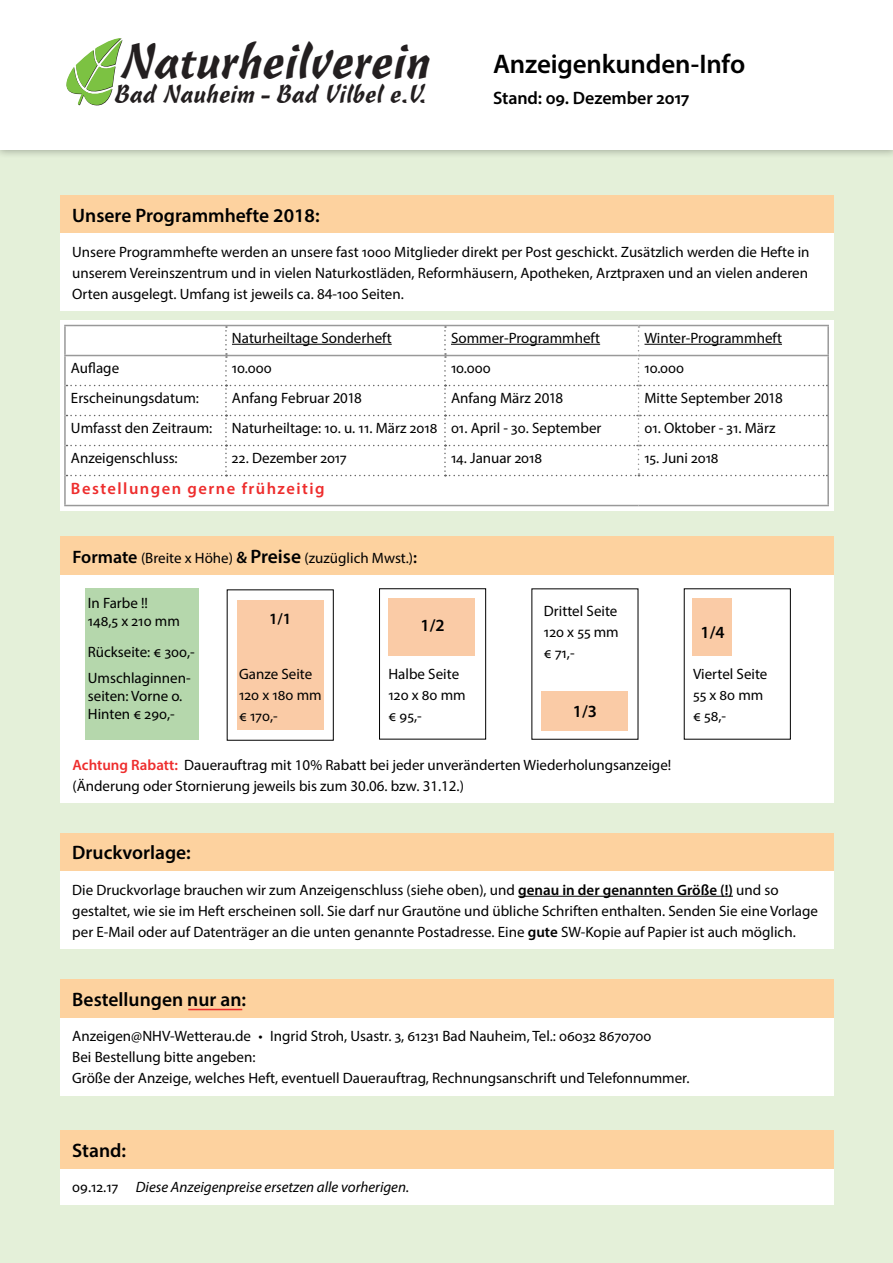
<style>
.page{position:relative;width:893px;height:1263px;background:#fff}
.page>*{position:absolute;margin:0;border:0;box-sizing:border-box;transform-origin:0 0}
.t1{font:49.2px "Freehand 471 BT";color:#231f20}
.Form_Text{font:600 27px "Myriad Pro";letter-spacing:-.005em;color:#000}
.t2{font:25.2px "Freehand 471 BT";letter-spacing:.005em;color:#231f20}
.t3{font:600 19.5px "Myriad Pro";color:#000}
.Form_Text-2{font:600 18px "Myriad Pro";letter-spacing:-.005em;color:#000}
.t4{font:600 17.1px "Myriad Pro";color:#000}
.t5{font:600 16.5px "Myriad Pro";letter-spacing:.09em;color:#ee2d2d}
.t6{font:600 15.75px "Myriad Pro";color:#000}
.Form_Text-3{font:15px/21px "Myriad Pro";color:#000}
.t7{font:italic 15px "Myriad Pro";color:#000}
.s1{font-weight:600;font-size:18px}
.s2{font-weight:600;font-size:16.5px}
.s3{font-weight:600;font-size:19.5px}
.s4{font-weight:600;color:#ee2d2d}
.s5{font-weight:600}
.s6{font-style:normal}
</style>
<div class="page">
<div style="left:0;top:1px;width:893px;height:1262px;background:#e4f0d9"></div>
<div style="left:0;top:0;width:893px;height:158px;background:#000;opacity:.3"></div>
<div style="left:0;top:0;width:893px;height:149px;background:#fff"></div>
<svg style="left:66px;top:38px;width:57px;height:68px"></svg>
<svg style="left:60px;top:320px;width:773px;height:191px;fill:#fff"></svg>
<div style="left:66px;top:476px;width:761px;height:29px;background:#fff"></div>
<hr style="left:64px;top:325px;width:162px;height:1px;background:#999">
<hr style="left:64px;top:326px;width:2px;height:29px;background:#999">
<hr style="left:226px;top:325px;width:219px;height:1px;background:#999">
<hr style="left:445px;top:325px;width:193px;height:1px;background:#999">
<hr style="left:638px;top:325px;width:191px;height:1px;background:#999">
<hr style="left:827px;top:326px;width:2px;height:29px;background:#999">
<hr style="left:64px;top:356px;width:2px;height:29px;background:#999">
<hr style="left:827px;top:356px;width:2px;height:29px;background:#999">
<hr style="left:64px;top:385px;width:2px;height:30px;background:#999">
<hr style="left:827px;top:385px;width:2px;height:30px;background:#999">
<hr style="left:64px;top:415px;width:2px;height:30px;background:#999">
<hr style="left:827px;top:415px;width:2px;height:30px;background:#999">
<hr style="left:64px;top:445px;width:2px;height:30px;background:#999">
<hr style="left:827px;top:445px;width:2px;height:30px;background:#999">
<hr style="left:64px;top:475px;width:2px;height:30px;background:#999">
<hr style="left:827px;top:475px;width:2px;height:30px;background:#999">
<hr style="left:64px;top:505px;width:162px;height:1px;background:#999">
<hr style="left:226px;top:505px;width:219px;height:1px;background:#999">
<hr style="left:445px;top:505px;width:193px;height:1px;background:#999">
<hr style="left:638px;top:505px;width:191px;height:1px;background:#999">
<hr style="left:64px;top:355px;width:162px;height:1px;background:#999">
<hr style="left:639px;top:355px;width:190px;height:1px;background:#999">
<div style="left:66px;top:326px;width:762px;height:150px;background:#fff"></div>
<hr style="left:232px;top:344px;width:160px;height:1px;background:#000">
<hr style="left:451px;top:344px;width:149px;height:1px;background:#000">
<hr style="left:644px;top:344px;width:138px;height:1px;background:#000">
<div style="left:60px;top:195px;width:773px;height:39px;background:#fdd29f"></div>
<div style="left:60px;top:234px;width:773px;height:77px;background:#fff"></div>
<div style="left:60px;top:833px;width:773px;height:38px;background:#fdd29f"></div>
<div style="left:60px;top:871px;width:773px;height:78px;background:#fff"></div>
<hr style="left:518px;top:896px;width:215px;height:1px;background:#000">
<div style="left:60px;top:1130px;width:773px;height:39px;background:#fdd29f"></div>
<div style="left:60px;top:1169px;width:773px;height:35px;background:#fff"></div>
<div style="left:61px;top:537px;width:773px;height:38px;background:#fdd29f"></div>
<div style="left:61px;top:575px;width:773px;height:227px;background:#fff"></div>
<div style="left:227px;top:589px;width:107px;height:152px;border:1px solid #000"></div>
<div style="left:237px;top:600px;width:86px;height:130px;background:#facba6"></div>
<div style="left:85px;top:589px;width:114px;height:151px;background:#b5d7ac"></div>
<div style="left:379px;top:588px;width:107px;height:151px;border:1px solid #000"></div>
<div style="left:389px;top:598px;width:86px;height:58px;background:#facba6"></div>
<div style="left:541px;top:691px;width:86px;height:40px;background:#facba6"></div>
<div style="left:692px;top:598px;width:40px;height:58px;background:#facba6"></div>
<div style="left:60px;top:979px;width:773px;height:39px;background:#fdd29f"></div>
<div style="left:60px;top:1018px;width:773px;height:77px;background:#fff"></div>
<hr style="left:188px;top:1009px;width:54px;height:1px;background:#ee2d2d">
<p class="t1" style="left:123px;top:32px;width:311px">Naturheilverein</p>
<p class="t2" style="left:115px;top:79px;width:314px">Bad Nauheim - Bad Vilbel e.V.</p>
<p class="Form_Text" style="left:493px;top:47px;width:254px">Anzeigenkunden-Info</p>
<p class="Form_Text-2" style="left:493px;top:86px;width:198px">Stand: 09. Dezember 2017</p>
<p class="t3" style="left:72px;top:203px;width:249px">Unsere Programmhefte 2018:</p>
<p class="Form_Text-3" style="left:72px;top:241px;width:739px;text-align:justify">Unsere Programmhefte werden an unsere fast 1000 Mitglieder direkt per Post geschickt. Zusätzlich werden die Hefte in unserem Vereinszentrum und in vielen Naturkostläden, Reformhäusern, Apotheken, Arztpraxen und an vielen anderen Orten ausgelegt. Umfang ist jeweils ca. 84-100 Seiten.</p>
<p class="Form_Text-3" style="left:232px;top:327px;width:161px">Naturheiltage Sonderheft</p>
<p class="Form_Text-3" style="left:451px;top:327px;width:151px">Sommer-Programmheft</p>
<p class="Form_Text-3" style="left:644px;top:327px;width:139px">Winter-Programmheft</p>
<p class="Form_Text-3" style="left:71px;top:357px;width:50px">Auflage</p>
<p class="Form_Text-3" style="left:232px;top:357px;width:41px">10.000</p>
<p class="Form_Text-3" style="left:451px;top:357px;width:41px">10.000</p>
<p class="Form_Text-3" style="left:644px;top:357px;width:41px">10.000</p>
<p class="Form_Text-3" style="left:71px;top:387px;width:130px">Erscheinungsdatum:</p>
<p class="Form_Text-3" style="left:232px;top:387px;width:131px">Anfang Februar 2018</p>
<p class="Form_Text-3" style="left:451px;top:387px;width:114px">Anfang März 2018</p>
<p class="Form_Text-3" style="left:644px;top:387px;width:140px">Mitte September 2018</p>
<p class="Form_Text-3" style="left:71px;top:417px;width:143px">Umfasst den Zeitraum:</p>
<p class="Form_Text-3" style="left:232px;top:417px;width:207px">Naturheiltage: 10. u. 11. März 2018</p>
<p class="Form_Text-3" style="left:451px;top:417px;width:152px">01. April - 30. September</p>
<p class="Form_Text-3" style="left:644px;top:417px;width:133px">01. Oktober - 31. März</p>
<p class="Form_Text-3" style="left:71px;top:447px;width:108px">Anzeigenschluss:</p>
<p class="Form_Text-3" style="left:232px;top:447px;width:116px">22. Dezember 2017</p>
<p class="Form_Text-3" style="left:451px;top:447px;width:93px">14. Januar 2018</p>
<p class="Form_Text-3" style="left:644px;top:447px;width:76px">15. Juni 2018</p>
<p class="t5" style="left:71px;top:478px;width:255px">Bestellungen gerne frühzeitig</p>
<p class="Form_Text-3" style="left:73px;top:547px;width:346px"><span class="s1">Formate</span> (Breite x Höhe) <span class="s2">&amp;</span> <span class="s3">Preise</span> (zuzüglich Mwst.)<span class="s2">:</span></p>
<p class="Form_Text-3" style="left:88px;top:593px;width:93px;line-height:18px">In Farbe !!<br>148,5 x 210 mm</p>
<p class="Form_Text-3" style="left:88px;top:641px;width:108px">Rückseite: € 300,-</p>
<p class="Form_Text-3" style="left:88px;top:668px;width:104px;line-height:18px">Umschlaginnen&shy;seiten: Vorne o.<br>Hinten € 290,-</p>
<p class="Form_Text-3" style="left:388px;top:664px;width:79px">Halbe Seite<br>120 x 80 mm</p>
<p class="t6" style="left:269px;top:609px;width:24px">1/1</p>
<p class="t4" style="left:421px;top:615px;width:26px">1/2</p>
<p class="Form_Text-3" style="left:239px;top:663px;width:84px">Ganze Seite<br>120 x 180 mm</p>
<p class="Form_Text-3" style="left:239px;top:705px;width:40px">€ 170,-</p>
<p class="Form_Text-3" style="left:388px;top:706px;width:35px">€ 95,-</p>
<p class="Form_Text-3" style="left:544px;top:601px;width:76px">Drittel Seite<br>120 x 55 mm</p>
<p class="Form_Text-3" style="left:544px;top:643px;width:32px">€ 71,-</p>
<p class="t4" style="left:573px;top:700px;width:26px">1/3</p>
<p class="Form_Text-3" style="left:73px;top:754px;width:600px"><span class="s4">Achtung Rabatt:</span> Dauerauftrag mit 10% Rabatt bei jeder unveränderten Wiederholungsanzeige! (Änderung oder Stornierung jeweils bis zum 30.06. bzw. 31.12.)</p>
<p class="t4" style="left:701px;top:621px;width:26px">1/4</p>
<p class="Form_Text-3" style="left:693px;top:664px;width:76px">Viertel Seite<br>55 x 80 mm</p>
<p class="Form_Text-3" style="left:693px;top:706px;width:35px">€ 58,-</p>
<p class="t3" style="left:72px;top:840px;width:120px">Druckvorlage:</p>
<p class="Form_Text-3" style="left:72px;top:879px;width:747px">Die Druckvorlage brauchen wir zum Anzeigenschluss (siehe oben), und <span class="s5">genau in der genannten Größe (!)</span> und so gestaltet, wie sie im Heft erscheinen soll. Sie darf nur Grautöne und übliche Schriften enthalten. Senden Sie eine Vorlage per E-Mail oder auf Datenträger an die unten genannte Postadresse. Eine <span class="s5">gute</span> SW-Kopie auf Papier ist auch möglich.</p>
<p class="t3" style="left:72px;top:987px;width:175px">Bestellungen nur an:</p>
<p class="Form_Text-3" style="left:72px;top:1026px;width:581px">Anzeigen@NHV-Wetterau.de • Ingrid Stroh, Usastr. 3, 61231 Bad Nauheim, Tel.: 06032 8670700</p>
<p class="Form_Text-3" style="left:72px;top:1047px;width:619px">Bei Bestellung bitte angeben:<br>Größe der Anzeige, welches Heft, eventuell Dauerauftrag, Rechnungsanschrift und Telefonnummer.</p>
<p class="t3" style="left:72px;top:1138px;width:55px">Stand:</p>
<p class="t7" style="left:72px;top:1178px;width:338px"><span class="s6">09.12.17</span> Diese Anzeigenpreise ersetzen alle vorherigen.</p>
</div>
